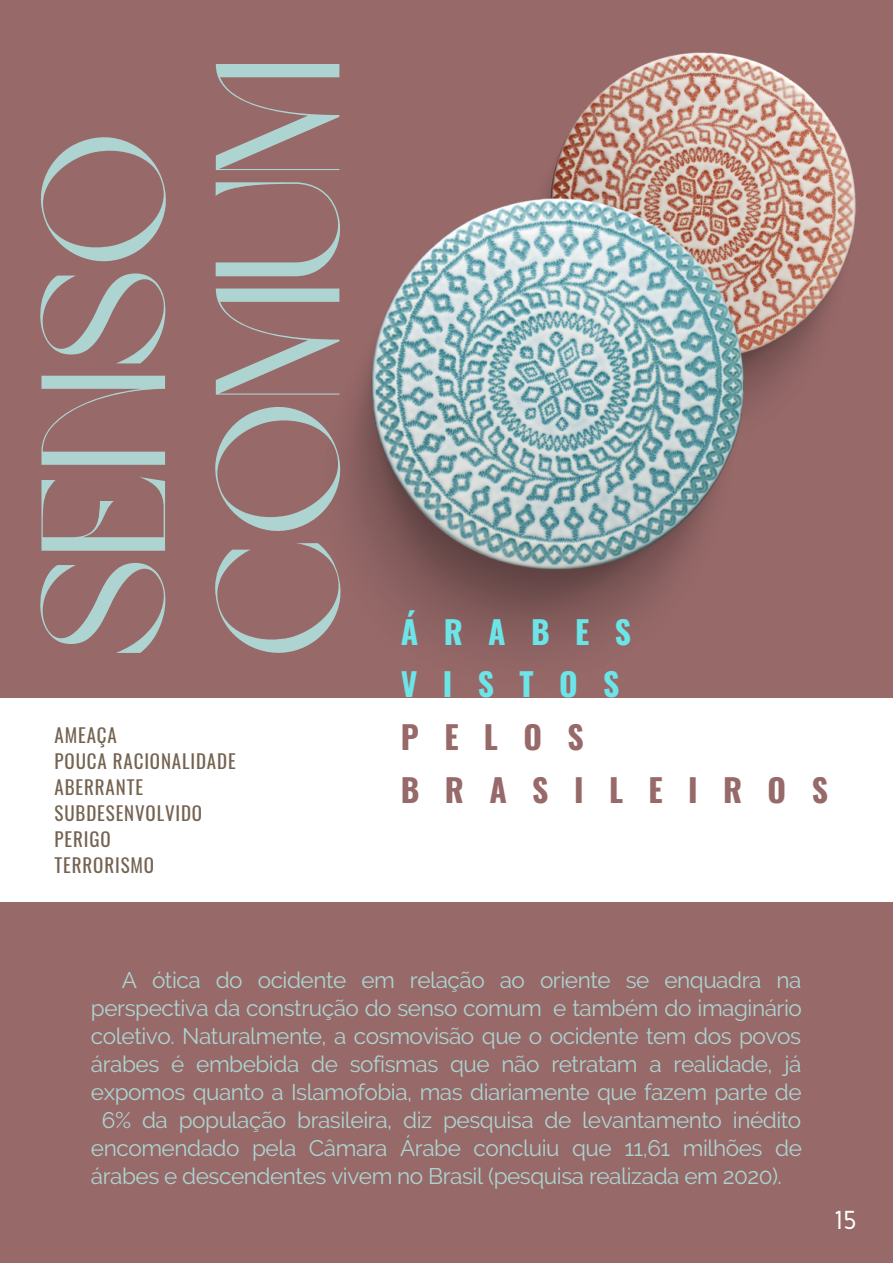
<style>
.page{position:relative;width:893px;height:1264px;background:#fff}
.page>*{position:absolute;margin:0;border:0;box-sizing:border-box;transform-origin:0 0}
.t1{font:174.9px/174.3px "Brown Sugar";color:#add4d1}
.t2{font:700 31.8px/52.8px "Oswald";letter-spacing:.8em;color:#976969}
.t3{font:700 31.8px/52.8px "Oswald";letter-spacing:.8em;color:#6ce5e8}
.t4{font:27.15px "Gidole";color:#fff}
.t5{font:22.5px "Raleway";letter-spacing:-.02em;color:#add4d1}
.t6{font:19.05px/26px "Oswald";letter-spacing:.045em;color:#746351}
</style>
<div class="page">
<div style="left:0;top:0;width:892px;height:1262px;background:#976969"></div>
<div style="left:0;top:698px;width:892px;height:204px;background:#fff"></div>
<img style="left:546px;top:52px;width:311px;height:353px">
<img style="left:348px;top:197px;width:397px;height:451px">
<h1 class="t1" style="left:34px;top:659px;width:602px;rotate:-90deg">SENSO<br>COMUM</h1>
<p class="t6" style="left:55px;top:721px;width:183px">AMEAÇA<br>POUCA RACIONALIDADE<br>ABERRANTE<br>SUBDESENVOLVIDO<br>PERIGO<br>TERRORISMO</p>
<h2 class="t3" style="left:401px;top:604px;width:232px">ÁRABES<br>VISTOS</h2>
<h2 class="t2" style="left:401px;top:709px;width:428px">PELOS<br>BRASILEIROS</h2>
<p class="t5" style="left:122px;top:966px;width:681px">A ótica do ocidente em relação ao oriente se enquadra na</p>
<p class="t5" style="left:91px;top:994px;width:712px">perspectiva da construção do senso comum e também do imaginário</p>
<p class="t5" style="left:91px;top:1022px;width:711px">coletivo. Naturalmente, a cosmovisão que o ocidente tem dos povos</p>
<p class="t5" style="left:91px;top:1050px;width:711px">árabes é embebida de sofismas que não retratam a realidade, já</p>
<p class="t5" style="left:91px;top:1078px;width:712px">expomos quanto a Islamofobia, mas diariamente que fazem parte de</p>
<p class="t5" style="left:102px;top:1107px;width:701px">6% da população brasileira, diz pesquisa de levantamento inédito</p>
<p class="t5" style="left:91px;top:1135px;width:712px">encomendado pela Câmara Árabe concluiu que 11,61 milhões de</p>
<p class="t5" style="left:91px;top:1163px;width:692px">árabes e descendentes vivem no Brasil (pesquisa realizada em 2020).</p>
<p class="t4" style="left:833px;top:1204px;width:25px">15</p>
</div>
